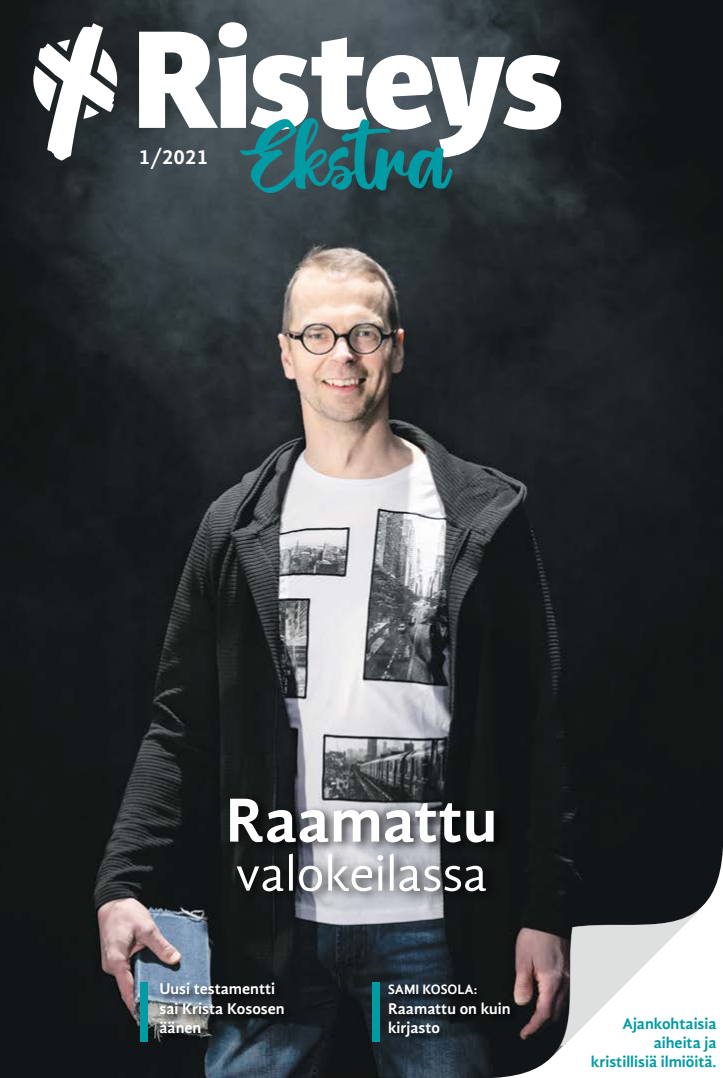
<style>
.page{position:relative;width:723px;height:1078px;background:#fff}
.page>*{position:absolute;margin:0;border:0;box-sizing:border-box;transform-origin:0 0}
.t1{font:93.5px "Ontel";color:#009ba4}
.t2{font:700 64px "Gandhi Sans";color:#fff}
.t3{font:51px "Gandhi Sans";color:#fff}
.äläys_valkoinen{font:700 21px "Gandhi Sans";color:#fff}
.t4{font:700 16px "Gandhi Sans";color:#fff}
.värillinen_äläys{font:700 16px "Gandhi Sans";color:#009ba4}
.t5{font:700 14px "Gandhi Sans";color:#fff}
</style>
<div class="page">
<img style="left:0;top:0;width:723px;height:1077px">
<svg style="left:139px;top:22px;width:422px;height:135px"></svg>
<svg style="left:33px;top:23px;width:84px;height:137px"></svg>
<div style="left:225px;top:792px;width:283px;height:111px;background:#000;opacity:.75"></div>
<div style="left:388px;top:983px;width:132px;height:62px;background:#000;opacity:.75"></div>
<div style="left:158px;top:980px;width:135px;height:61px;background:#000;opacity:.75"></div>
<svg style="left:140px;top:981px;width:7px;height:60px"></svg>
<svg style="left:372px;top:981px;width:7px;height:60px"></svg>
<svg style="left:481px;top:836px;width:242px;height:241px;fill:#131718"></svg>
<svg style="left:551px;top:905px;width:152px;height:152px"></svg>
<p class="äläys_valkoinen" style="left:139px;top:145px;width:71px">1/2021</p>
<p class="t1" style="left:240px;top:102px;width:211px">Ekstra</p>
<p class="t2" style="left:225px;top:782px;width:274px">Raamattu</p>
<p class="t3" style="left:235px;top:844px;width:254px">valokeilassa</p>
<p class="t4" style="left:159px;top:979px;width:117px">Uusi testamentti</p>
<p class="t4" style="left:159px;top:998px;width:127px">sai Krista Kososen</p>
<p class="t4" style="left:159px;top:1017px;width:43px">äänen</p>
<p class="t5" style="left:388px;top:981px;width:91px">SAMI KOSOLA:</p>
<p class="t4" style="left:388px;top:998px;width:124px">Raamattu on kuin</p>
<p class="t4" style="left:388px;top:1017px;width:53px">kirjasto</p>
<p class="värillinen_äläys" style="left:622px;top:1014px;width:96px">Ajankohtaisia</p>
<p class="värillinen_äläys" style="left:654px;top:1033px;width:64px">aiheita ja</p>
<p class="värillinen_äläys" style="left:591px;top:1052px;width:127px">kristillisiä ilmiöitä.</p>
</div>
